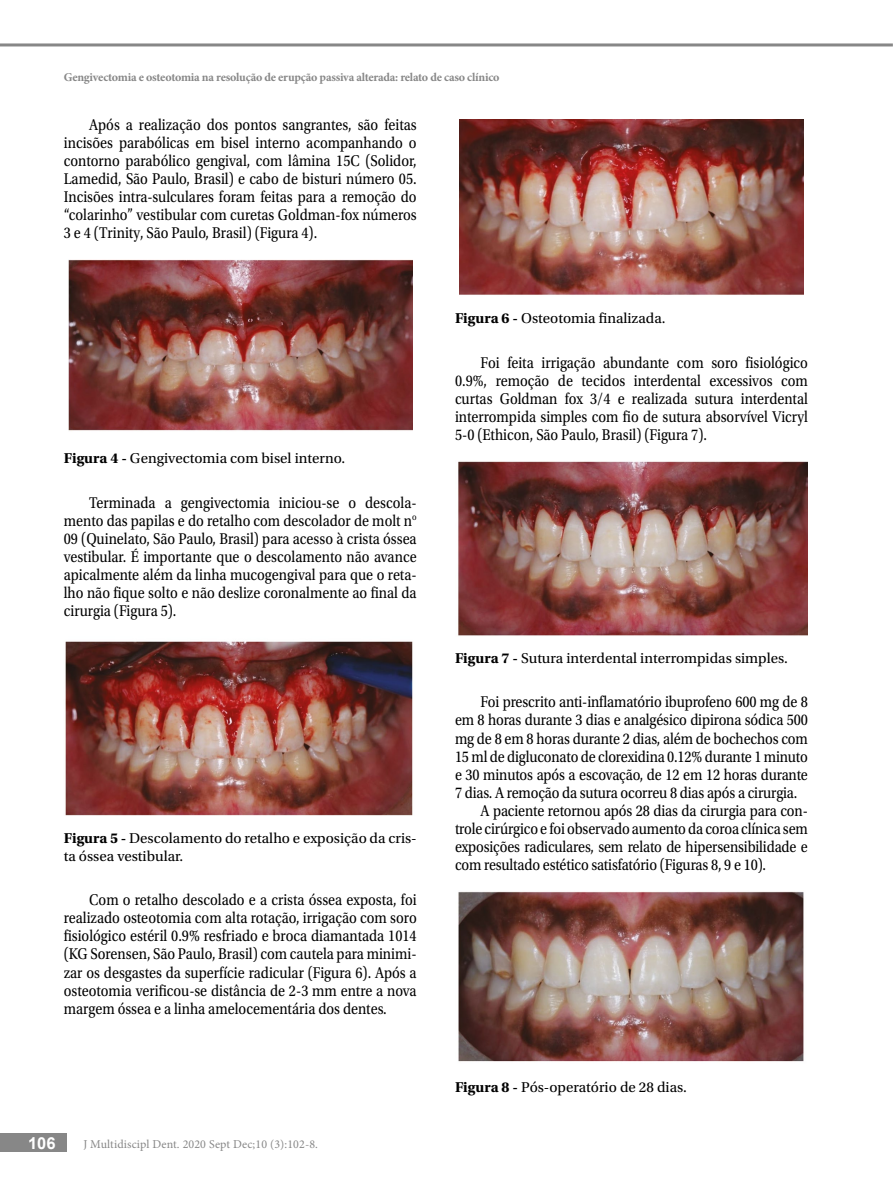
<style>
.page{position:relative;width:893px;height:1191px;background:#fff}
.page>*{position:absolute;margin:0;border:0;box-sizing:border-box;transform-origin:0 0}
.t1{font:700 16.5px "Arial";color:#fff}
.t2{font:16.35px/18px "Utopia Std";letter-spacing:-.01em;color:#000;text-align:justify;scale:.87 1}
.t3{font:15px/18px "Utopia Std";color:#000}
.t4{font:700 12px "Minion Pro";letter-spacing:-.02em;color:#878787}
.t5{font:12px "Minion Pro";letter-spacing:.01em;color:#878787}
.s1{font-weight:700}
</style>
<div class="page">
<hr style="left:0;top:43px;width:893px;height:3px;background:#878787">
<div style="left:0;top:1133px;width:67px;height:18px;background:#878787"></div>
<img style="left:68px;top:259px;width:344px;height:172px">
<img style="left:65px;top:641px;width:348px;height:175px">
<img style="left:459px;top:119px;width:345px;height:176px">
<img style="left:458px;top:461px;width:350px;height:175px">
<img style="left:458px;top:891px;width:346px;height:171px">
<p class="t4" style="left:64px;top:70px;width:437px">Gengivectomia e osteotomia na resolução de erupção passiva alterada: relato de caso clínico</p>
<p class="t2" style="left:64px;top:116px;width:407px;text-indent:26px">Após a realização dos pontos sangrantes, são feitas incisões parabólicas em bisel interno acompanhando o contorno parabólico gengival, com lâmina 15C (Solidor, Lamedid, São Paulo, Brasil) e cabo de bisturi número 05.<br>Incisõ es intra-sulculares foram feitas para a remoção do “colarinho” vestibular com curetas Goldman-fox números 3 e 4 (Trinity, São Paulo, Brasil) (Figura 4).</p>
<p class="t3" style="left:64px;top:450px;width:283px"><span class="s1">Figura 4 -</span> Gengivectomia com bisel interno.</p>
<p class="t2" style="left:64px;top:494px;width:407px;text-indent:26px">Terminada a gengivectomia iniciou-se o descola&shy;mento das papilas e do retalho com descolador de molt n<sup>o </sup>09 (Quinelato, São Paulo, Brasil) para acesso à crista óssea vestibular. É importante que o descolamento não avance apicalmente além da linha mucogengival para que o reta&shy;lho não fique solto e não deslize coronalmente ao final da cirurgia (Figura 5).</p>
<p class="t3" style="left:64px;top:829px;width:354px"><span class="s1">Figura 5 -</span> Descolamento do retalho e exposição da cris&shy;ta óssea vestibular.</p>
<p class="t2" style="left:64px;top:891px;width:407px;text-indent:26px">Com o retalho descolado e a crista óssea exposta, foi realizado osteotomia com alta rotação, irrigação com soro fisiológico estéril 0.9% resfriado e broca diamantada 1014 (KG Sorensen, São Paulo, Brasil) com cautela para minimi&shy;zar os desgastes da superfície radicular (Figura 6). Após a osteotomia verificou-se distância de 2-3 mm entre a nova margem óssea e a linha amelocementária dos dentes.</p>
<p class="t1" style="left:28px;top:1131px;width:29px">106</p>
<p class="t5" style="left:83px;top:1136px;width:236px">J Multidiscipl Dent. 2020 Sept Dec;10 (3):102-8.</p>
<p class="t3" style="left:455px;top:309px;width:212px"><span class="s1">Figura 6 -</span> Osteotomia finalizada.</p>
<p class="t2" style="left:455px;top:353px;width:407px;text-indent:26px">Foi feita irrigação abundante com soro fisiológico 0.9%, remoção de tecidos interdental excessivos com curtas Goldman fox 3/4 e realizada sutura interdental interrompida simples com fio de sutura absorvível Vicryl 5-0 (Ethicon, São Paulo, Brasil) (Figura 7).</p>
<p class="t3" style="left:455px;top:649px;width:334px"><span class="s1">Figura 7 -</span> Sutura interdental interrompidas simples.</p>
<p class="t2" style="left:480px;top:693px;width:378px">Foi prescrito anti-inflamatório ibuprofeno 600 mg de 8</p>
<p class="t2" style="left:455px;top:711px;width:407px">em 8 horas durante 3 dias e analgésico dipirona sódica 500</p>
<p class="t2" style="left:455px;top:729px;width:407px">mg de 8 em 8 horas durante 2 dias, além de bochechos com</p>
<p class="t2" style="left:455px;top:747px;width:407px">15 ml de digluconato de clorexidina 0.12% durante 1 minuto</p>
<p class="t2" style="left:455px;top:765px;width:407px">e 30 minutos após a escovação, de 12 em 12 horas durante</p>
<p class="t2" style="left:455px;top:783px;width:395px">7 dias. A remoção da sutura ocorreu 8 dias após a cirurgia.</p>
<p class="t2" style="left:480px;top:801px;width:378px">A paciente retornou após 28 dias da cirurgia para con-</p>
<p class="t2" style="left:455px;top:819px;width:407px">trole cirúrgico e foi observado aumento da coroa clínica sem</p>
<p class="t2" style="left:455px;top:837px;width:407px">exposições radiculares, sem relato de hipersensibilidade e</p>
<p class="t2" style="left:455px;top:855px;width:359px">com resultado estético satisfatório (Figuras 8, 9 e 10).</p>
<p class="t3" style="left:455px;top:1077px;width:233px"><span class="s1">Figura 8 -</span> Pós-operatório de 28 dias.</p>
</div>
